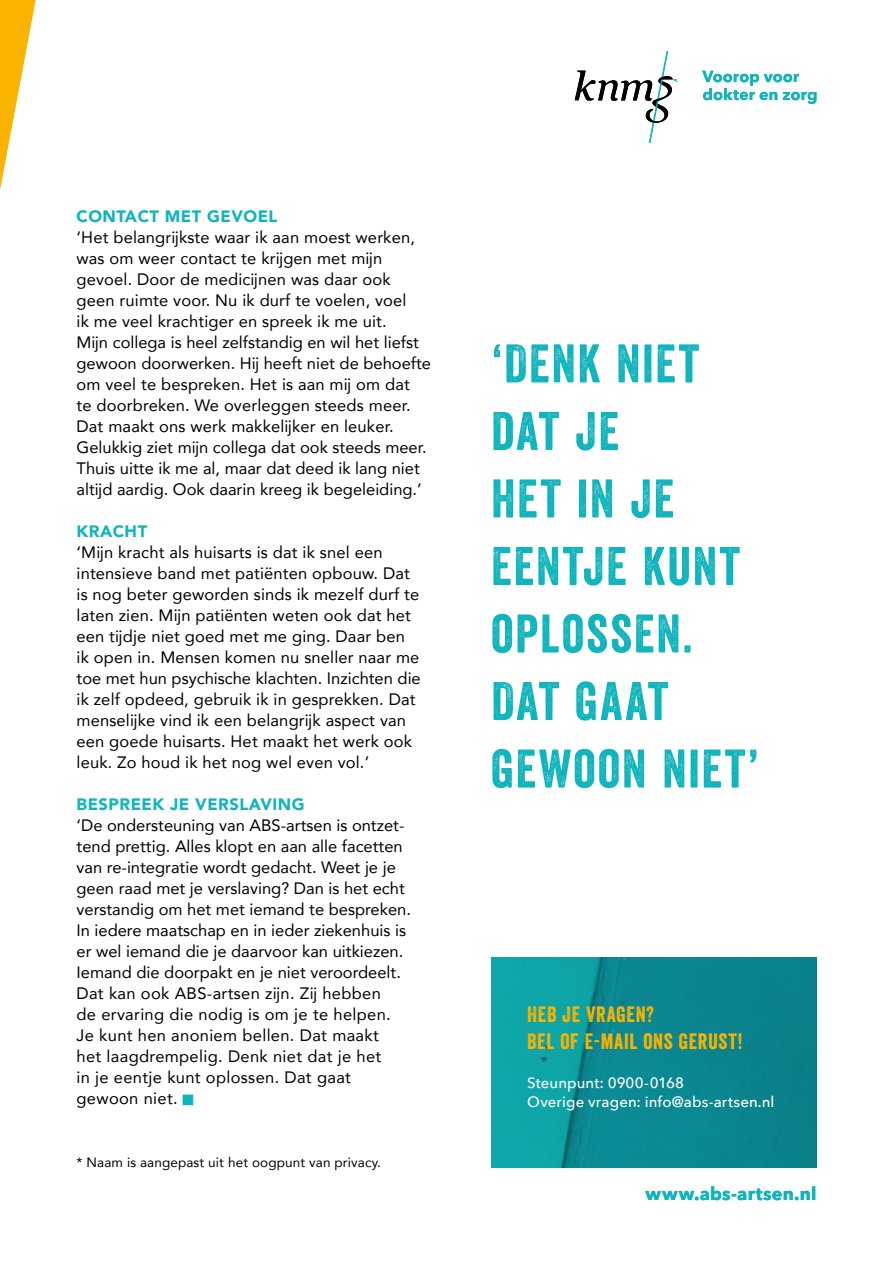
<style>
.page{position:relative;width:893px;height:1263px;background:#fff}
.page>*{position:absolute;margin:0;border:0;box-sizing:border-box;transform-origin:0 0}
.t1{font:52.5px/67.5px "Veneer";letter-spacing:.035em;color:#0fb4bc}
.t2{font:21.6px/27px "Veneer";letter-spacing:.03em;color:#fab400}
.t3{font:700 18px "Avenir Next";letter-spacing:.015em;color:#0fb4bc}
.t4{font:16.5px/21px "Avenir";letter-spacing:.01em;color:#000}
.t5{font:900 16.5px "Avenir";letter-spacing:.03em;color:#0fb4bc}
.t6{font:500 15px/18.8px "Avenir Next";letter-spacing:.005em;color:#fff}
.t7{font:13.5px "Avenir";letter-spacing:.01em;color:#000}
</style>
<div class="page">
<svg style="left:575px;top:51px;width:103px;height:92px"></svg>
<svg style="left:702px;top:71px;width:114px;height:33px"></svg>
<svg style="left:0;top:0;width:36px;height:189px"></svg>
<img style="left:491px;top:957px;width:325px;height:211px">
<p class="t5" style="left:77px;top:202px;width:202px">CONTACT MET GEVOEL</p>
<p class="t4" style="left:77px;top:226px;width:356px">‘Het belangrijkste waar ik aan moest werken, was om weer contact te krijgen met mijn gevoel. Door de medicijnen was daar ook geen ruimte voor. Nu ik durf te voelen, voel<br>ik me veel krachtiger en spreek ik me uit.<br>Mijn collega is heel zelfstandig en wil het liefst gewoon doorwerken. Hij heeft niet de behoefte om veel te bespreken. Het is aan mij om dat<br>te doorbreken. We overleggen steeds meer.<br>Dat maakt ons werk makkelijker en leuker.<br>Gelukkig ziet mijn collega dat ook steeds meer.<br>Thuis uitte ik me al, maar dat deed ik lang niet altijd aardig. Ook daarin kreeg ik begeleiding.’</p>
<p class="t5" style="left:77px;top:517px;width:72px">KRACHT</p>
<p class="t4" style="left:77px;top:541px;width:346px">‘Mijn kracht als huisarts is dat ik snel een intensieve band met patiënten opbouw. Dat is nog beter geworden sinds ik mezelf durf te laten zien. Mijn patiënten weten ook dat het een tijdje niet goed met me ging. Daar ben ik open in. Mensen komen nu sneller naar me toe met hun psychische klachten. Inzichten die ik zelf opdeed, gebruik ik in gesprekken. Dat menselijke vind ik een belangrijk aspect van een goede huisarts. Het maakt het werk ook leuk. Zo houd ik het nog wel even vol.’</p>
<p class="t5" style="left:77px;top:790px;width:230px">BESPREEK JE VERSLAVING</p>
<p class="t4" style="left:77px;top:814px;width:336px">‘De ondersteuning van ABS-artsen is ontzet&shy;tend prettig. Alles klopt en aan alle facetten van re-integratie wordt gedacht. Weet je je geen raad met je verslaving? Dan is het echt verstandig om het met iemand te bespreken.<br>In iedere maatschap en in ieder ziekenhuis is er wel iemand die je daarvoor kan uitkiezen.<br>Iemand die doorpakt en je niet veroordeelt.<br>Dat kan ook ABS-artsen zijn. Zij hebben<br>de ervaring die nodig is om je te helpen.<br>Je kunt hen anoniem bellen. Dat maakt<br>het laagdrempelig. Denk niet dat je het<br>in je eentje kunt oplossen. Dat gaat gewoon niet.</p>
<p class="t7" style="left:77px;top:1151px;width:306px">* Naam is aangepast uit het oogpunt van privacy.</p>
<h1 class="t1" style="left:491px;top:329px;width:270px">‘DENK NIET<br>DAT JE<br>HET IN JE<br>EENTJE KUNT<br>OPLOSSEN.<br>DAT GAAT<br>GEWOON NIET’</h1>
<h2 class="t2" style="left:527px;top:1000px;width:217px">HEB JE VRAGEN?<br>BEL OF E-MAIL ONS GERUST!</h2>
<p class="t6" style="left:527px;top:1073px;width:249px">Steunpunt: 0900-0168<br>Overige vragen: info@abs-artsen.nl</p>
<p class="t3" style="left:646px;top:1178px;width:172px">www.abs-artsen.nl</p>
</div>
